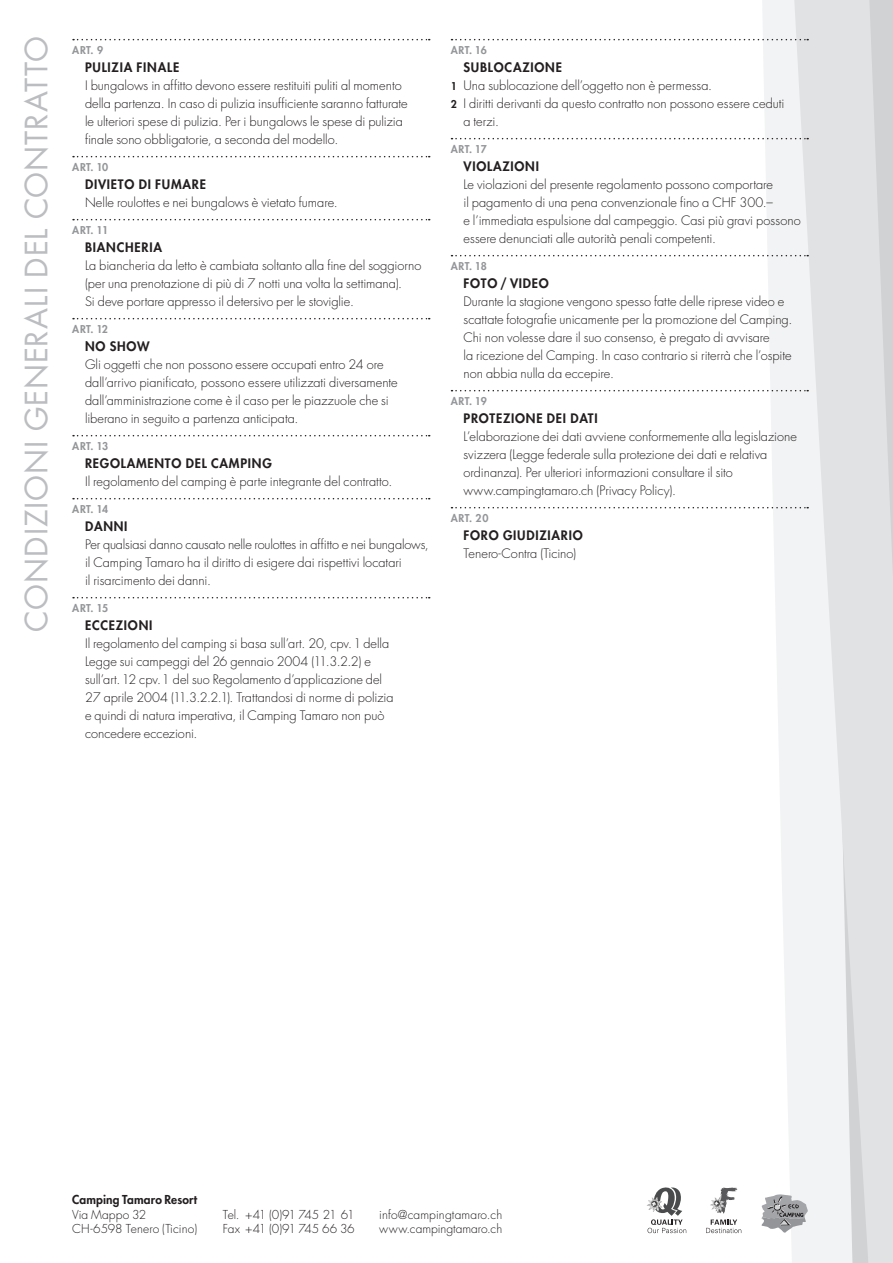
<style>
.page{position:relative;width:893px;height:1263px;background:#fff}
.page>*{position:absolute;margin:0;border:0;box-sizing:border-box;transform-origin:0 0}
.t1{font:30px "Futura LT";letter-spacing:.035em;color:#bcbdc0}
.testo{font:300 12.75px/18px "Futura LT";color:#231f20}
.titolino{font:800 12.75px "Futura LT";letter-spacing:.06em;color:#231f20}
.t2{font:300 12px "Futura LT";color:#231f20}
.t3{font:800 12px "Futura LT";letter-spacing:.01em;color:#231f20}
.t4{font:300 12px "Futura LT";letter-spacing:-.095em;color:#231f20}
.Art{font:800 10.5px "Futura LT";letter-spacing:.04em;color:#939598}
.s1{font-weight:800;font-size:10.5px}
</style>
<div class="page">
<svg style="left:534px;top:0;width:359px;height:1263px"></svg>
<svg style="left:73px;top:39px;width:357px;height:1px"></svg>
<svg style="left:73px;top:156px;width:357px;height:1px"></svg>
<svg style="left:73px;top:219px;width:357px;height:1px"></svg>
<svg style="left:73px;top:318px;width:357px;height:1px"></svg>
<svg style="left:73px;top:435px;width:357px;height:1px"></svg>
<svg style="left:73px;top:498px;width:357px;height:1px"></svg>
<svg style="left:73px;top:597px;width:357px;height:1px"></svg>
<svg style="left:451px;top:39px;width:357px;height:1px"></svg>
<svg style="left:451px;top:138px;width:357px;height:1px"></svg>
<svg style="left:451px;top:255px;width:357px;height:1px"></svg>
<svg style="left:451px;top:390px;width:357px;height:1px"></svg>
<svg style="left:451px;top:507px;width:357px;height:1px"></svg>
<svg style="left:648px;top:1187px;width:38px;height:46px"></svg>
<img style="left:647px;top:1197px;width:15px;height:15px">
<svg style="left:717px;top:1187px;width:20px;height:26px"></svg>
<img style="left:710px;top:1197px;width:15px;height:15px">
<svg style="left:706px;top:1219px;width:35px;height:14px"></svg>
<svg style="left:761px;top:1194px;width:47px;height:39px"></svg>
<p class="t1" style="left:17px;top:632px;width:597px;rotate:-90deg">CONDIZIONI GENERALI DEL CONTRATTO</p>
<p class="Art" style="left:72px;top:43px;width:32px">ART. 9</p>
<p class="titolino" style="left:85px;top:59px;width:96px">PULIZIA FINALE</p>
<p class="testo" style="left:85px;top:77px;width:324px">I bungalows in affitto devono essere restituiti puliti al momento della partenza. In caso di pulizia insufficiente saranno fatturate le ulteriori spese di pulizia. Per i bungalows le spese di pulizia finale sono obbligatorie, a seconda del modello.</p>
<p class="Art" style="left:72px;top:160px;width:37px">ART. 10</p>
<p class="titolino" style="left:85px;top:176px;width:122px">DIVIETO DI FUMARE</p>
<p class="testo" style="left:85px;top:194px;width:254px">Nelle roulottes e nei bungalows è vietato fumare.</p>
<p class="Art" style="left:72px;top:223px;width:37px">ART. 11</p>
<p class="titolino" style="left:85px;top:239px;width:78px">BIANCHERIA</p>
<p class="testo" style="left:85px;top:257px;width:338px">La biancheria da letto è cambiata soltanto alla fine del soggiorno (per una prenotazione di più di 7 notti una volta la settimana).<br>Si deve portare appresso il detersivo per le stoviglie.</p>
<p class="Art" style="left:72px;top:322px;width:37px">ART. 12</p>
<p class="titolino" style="left:85px;top:338px;width:66px">NO SHOW</p>
<p class="testo" style="left:85px;top:356px;width:314px">Gli oggetti che non possono essere occupati entro 24 ore dall’arrivo pianificato, possono essere utilizzati diversamente dall’amministrazione come è il caso per le piazzuole che si liberano in seguito a partenza anticipata.</p>
<p class="Art" style="left:72px;top:439px;width:37px">ART. 13</p>
<p class="titolino" style="left:85px;top:455px;width:188px">REGOLAMENTO DEL CAMPING</p>
<p class="testo" style="left:85px;top:473px;width:309px">Il regolamento del camping è parte integrante del contratto.</p>
<p class="Art" style="left:72px;top:502px;width:37px">ART. 14</p>
<p class="titolino" style="left:85px;top:518px;width:44px">DANNI</p>
<p class="testo" style="left:85px;top:536px;width:345px">Per qualsiasi danno causato nelle roulottes in affitto e nei bungalows, il Camping Tamaro ha il diritto di esigere dai rispettivi locatari<br>il risarcimento dei danni.</p>
<p class="Art" style="left:72px;top:601px;width:37px">ART. 15</p>
<p class="titolino" style="left:85px;top:617px;width:69px">ECCEZIONI</p>
<p class="testo" style="left:85px;top:635px;width:310px">Il regolamento del camping si basa sull’art. 20, cpv. 1 della Legge sui campeggi del 26 gennaio 2004 (11.3.2.2) e sull’art. 12 cpv. 1 del suo Regolamento d’applicazione del 27 aprile 2004 (11.3.2.2.1). Trattandosi di norme di polizia e quindi di natura imperativa, il Camping Tamaro non può concedere eccezioni.</p>
<p class="Art" style="left:451px;top:43px;width:37px">ART. 16</p>
<p class="titolino" style="left:463px;top:59px;width:100px">SUBLOCAZIONE</p>
<p class="testo" style="left:451px;top:77px;width:263px"><span class="s1">1</span> Una sublocazione dell’oggetto non è permessa.</p>
<p class="testo" style="left:463px;top:95px;width:322px;text-indent:-13px"><span class="s1">2</span> I diritti derivanti da questo contratto non possono essere ceduti a terzi.</p>
<p class="Art" style="left:451px;top:142px;width:37px">ART. 17</p>
<p class="titolino" style="left:463px;top:158px;width:77px">VIOLAZIONI</p>
<p class="testo" style="left:463px;top:176px;width:339px">Le violazioni del presente regolamento possono comportare<br>il pagamento di una pena convenzionale fino a CHF 300.–<br>e l’immediata espulsione dal campeggio. Casi più gravi possono essere denunciati alle autorità penali competenti.</p>
<p class="Art" style="left:451px;top:259px;width:37px">ART. 18</p>
<p class="titolino" style="left:463px;top:275px;width:87px">FOTO / VIDEO</p>
<p class="testo" style="left:463px;top:293px;width:330px">Durante la stagione vengono spesso fatte delle riprese video e scattate fotografie unicamente per la promozione del Camping.<br>Chi non volesse dare il suo consenso, è pregato di avvisare<br>la ricezione del Camping. In caso contrario si riterrà che l’ospite non abbia nulla da eccepire.</p>
<p class="Art" style="left:451px;top:394px;width:37px">ART. 19</p>
<p class="titolino" style="left:463px;top:410px;width:136px">PROTEZIONE DEI DATI</p>
<p class="testo" style="left:463px;top:428px;width:335px">L’elaborazione dei dati avviene conformemente alla legislazione svizzera (Legge federale sulla protezione dei dati e relativa ordinanza). Per ulteriori informazioni consultare il sito www.campingtamaro.ch (Privacy Policy).</p>
<p class="Art" style="left:451px;top:511px;width:39px">ART. 20</p>
<p class="titolino" style="left:463px;top:527px;width:121px">FORO GIUDIZIARIO</p>
<p class="testo" style="left:463px;top:545px;width:114px">Tenero-Contra (Ticino)</p>
<p class="t3" style="left:72px;top:1192px;width:126px">Camping Tamaro Resort</p>
<p class="t2" style="left:72px;top:1207px;width:76px">Via Mappo 32</p>
<p class="t2" style="left:72px;top:1221px;width:127px">CH-6598 Tenero (Ticino)</p>
<p class="t4" style="left:223px;top:1207px;width:133px">Tel. +41 (0)91 745 21 61</p>
<p class="t2" style="left:223px;top:1221px;width:133px">Fax +41 (0)91 745 66 36</p>
<p class="t2" style="left:379px;top:1207px;width:124px">info@campingtamaro.ch</p>
<p class="t2" style="left:379px;top:1221px;width:124px">www.campingtamaro.ch</p>
</div>
